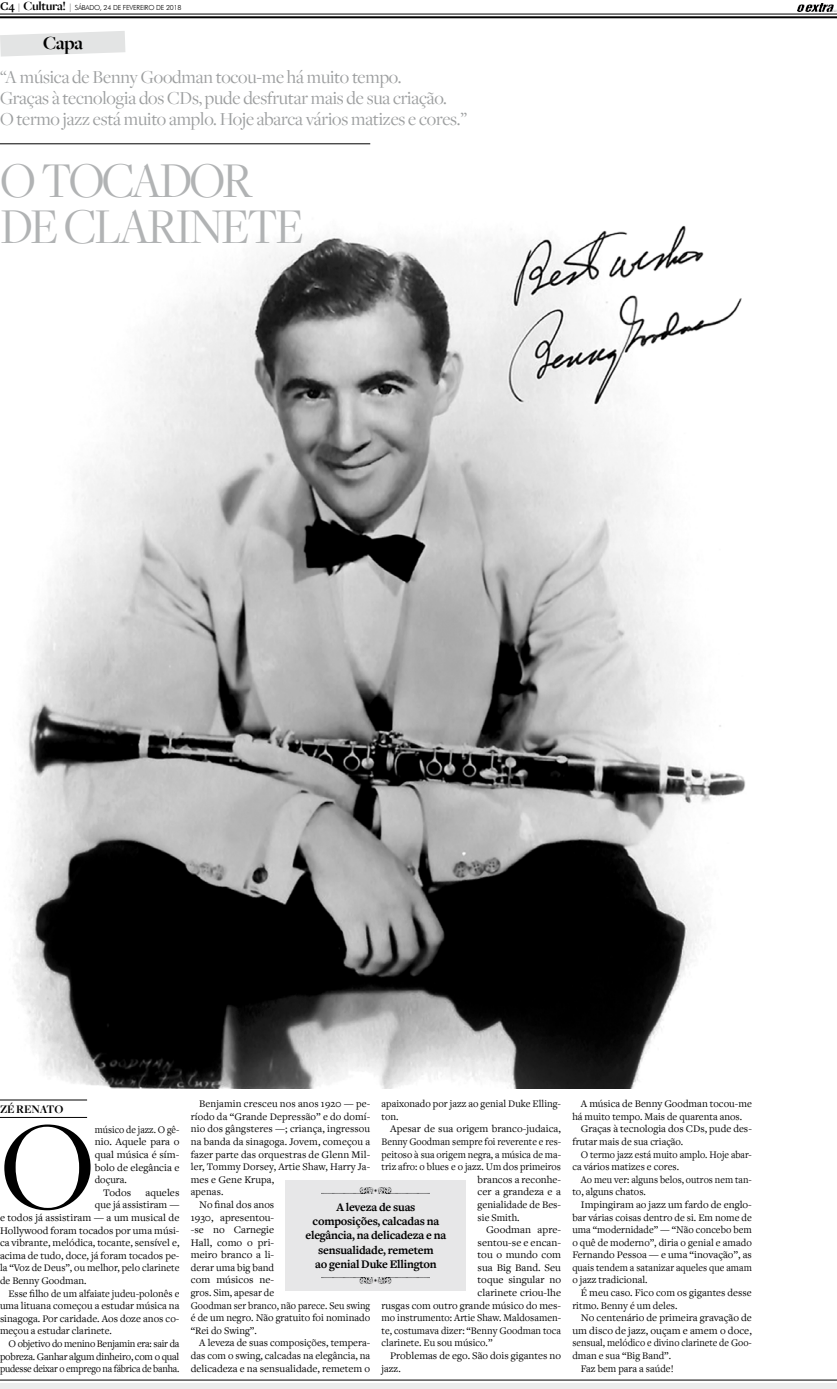
<style>
.page{position:relative;width:837px;height:1389px;background:#fff}
.page>*{position:absolute;margin:0;border:0;box-sizing:border-box;transform-origin:0 0}
.t1{font:131.4px "Freight Disp";color:#000}
.t2{font:52px/46px "Freight Disp";letter-spacing:-.05em;color:#b1b3b4;scale:.95 1}
.t3{font:700 19.2px "Freight Big";color:#000}
.t4{font:19px/21px "Freight Disp";letter-spacing:-.01em;color:#9c9e9f}
.t5{font:700 12px/14.4px "Freight Text";letter-spacing:-.02em;color:#000;text-align:center}
.t6{font:700 12px "Freight Disp";letter-spacing:-.005em;color:#000}
.t7{font:10.5px/12.6px "Freight Text";color:#000}
.t8{font:10.5px "Freight Text";color:#000;scale:1.05 1}
.t9{font:10.5px "Freight Text";color:#000;scale:.96 1}
.t10{font:10.5px "Freight Text";color:#000;scale:1.04 1}
.t11{font:10.5px "Freight Text";color:#000;scale:.95 1}
.t12{font:10.5px "Freight Text";letter-spacing:-.02em;color:#000}
.t13{font:10.5px "Freight Text";letter-spacing:-.02em;color:#000;scale:.96 1}
.t14{font:300 7px "Futura BT";letter-spacing:-.03em;color:#000}
.s1{font-family:"Freight Text";font-weight:700;font-size:12px}
.s2{font-family:"Serifa BT";font-size:8.5px}
.s3{font-family:"Freight Big";font-weight:700;font-size:13px}
</style>
<div class="page">
<div style="left:0;top:1383px;width:836px;height:6px;background:#eceded"></div>
<hr style="left:0;top:1380px;width:836px;height:1px;background:#000">
<img style="left:13px;top:225px;width:733px;height:864px">
<svg style="left:0;top:31px;width:125px;height:26px"></svg>
<hr style="left:0;top:144px;width:370px;height:1px;background:#000">
<div style="left:285px;top:1181px;width:181px;height:110px;background:#e7e7e8"></div>
<img style="left:322px;top:1188px;width:107px;height:6px">
<img style="left:322px;top:1277px;width:107px;height:6px">
<hr style="left:0;top:1100px;width:87px;height:1px;background:#000">
<hr style="left:0;top:1117px;width:87px;height:1px;background:#000">
<hr style="left:0;top:14px;width:836px;height:1px;background:#000">
<hr style="left:0;top:16px;width:836px;height:2px;background:#000">
<img style="left:797px;top:3px;width:39px;height:8px">
<p class="t14" style="left:0;top:3px;width:183px"><span class="s1">C4</span> <span class="s2">|</span> <span class="s3">Cultura!</span> <span class="s2">|</span> SÁBADO, 24 DE FEVEREIRO DE 2018</p>
<h3 class="t3" style="left:43px;top:32px;width:41px">Capa</h3>
<h3 class="t4" style="left:0;top:67px;width:468px">“A música de Benny Goodman tocou-me há muito tempo.<br>Graças à tecnologia dos CDs, pude desfrutar mais de sua criação.<br>O termo jazz está muito amplo. Hoje abarca vários matizes e cores.”</h3>
<h2 class="t2" style="left:0;top:158px;width:321px">O TOCADOR<br>DE CLARINETE</h2>
<p class="t6" style="left:0;top:1103px;width:65px">ZÉ RENATO</p>
<h1 class="t1" style="left:0;top:1095px;width:96px">O</h1>
<p class="t11" style="left:95px;top:1124px;width:91px">músico de jazz. O gê-</p>
<p class="t8" style="left:95px;top:1136px;width:82px">nio. Aquele para o</p>
<p class="t8" style="left:95px;top:1149px;width:82px">qual música é sím-</p>
<p class="t8" style="left:95px;top:1161px;width:82px">bolo de elegância e</p>
<p class="t7" style="left:95px;top:1174px;width:34px">doçura.</p>
<p class="t8" style="left:103px;top:1187px;width:28px">Todos</p>
<p class="t8" style="left:145px;top:1187px;width:34px">aqueles</p>
<p class="t7" style="left:95px;top:1199px;width:86px">que já assistiram —</p>
<p class="t8" style="left:0;top:1212px;width:172px">e todos já assistiram — a um musical de</p>
<p class="t7" style="left:0;top:1224px;width:181px">Hollywood foram tocados por uma músi-</p>
<p class="t7" style="left:0;top:1237px;width:181px">ca vibrante, melódica, tocante, sensível e,</p>
<p class="t7" style="left:0;top:1249px;width:181px">acima de tudo, doce, já foram tocados pe-</p>
<p class="t7" style="left:0;top:1262px;width:181px">la “Voz de Deus”, ou melhor, pelo clarinete</p>
<p class="t7" style="left:0;top:1274px;width:88px">de Benny Goodman.</p>
<p class="t7" style="left:9px;top:1287px;width:172px">Esse filho de um alfaiate judeu-polonês e</p>
<p class="t7" style="left:0;top:1300px;width:181px">uma lituana começou a estudar música na</p>
<p class="t7" style="left:0;top:1312px;width:181px">sinagoga. Por caridade. Aos doze anos co-</p>
<p class="t7" style="left:0;top:1325px;width:113px">meçou a estudar clarinete.</p>
<p class="t12" style="left:9px;top:1338px;width:172px">O objetivo do menino Benjamin era: sair da</p>
<p class="t12" style="left:0;top:1350px;width:181px">pobreza. Ganhar algum dinheiro, com o qual</p>
<p class="t13" style="left:0;top:1363px;width:188px">pudesse deixar o emprego na fábrica de banha.</p>
<p class="t7" style="left:381px;top:1098px;width:181px">apaixonado por jazz ao genial Duke Elling&shy;ton.</p>
<p class="t8" style="left:390px;top:1123px;width:164px">Apesar de sua origem branco-judaica,</p>
<p class="t9" style="left:381px;top:1136px;width:188px">Benny Goodman sempre foi reverente e res-</p>
<p class="t7" style="left:381px;top:1148px;width:181px">peitoso à sua origem negra, a música de ma-</p>
<p class="t7" style="left:381px;top:1161px;width:181px">triz afro: o blues e o jazz. Um dos primeiros</p>
<p class="t7" style="left:477px;top:1173px;width:85px">brancos a reconhe-</p>
<p class="t8" style="left:477px;top:1186px;width:81px">cer a grandeza e a</p>
<p class="t7" style="left:477px;top:1198px;width:85px">genialidade de Bes-</p>
<p class="t7" style="left:477px;top:1211px;width:43px">sie Smith.</p>
<p class="t8" style="left:486px;top:1224px;width:73px">Goodman apre-</p>
<p class="t8" style="left:477px;top:1236px;width:81px">sentou-se e encan-</p>
<p class="t8" style="left:477px;top:1249px;width:81px">tou o mundo com</p>
<p class="t8" style="left:477px;top:1262px;width:81px">sua Big Band. Seu</p>
<p class="t8" style="left:477px;top:1274px;width:81px">toque singular no</p>
<p class="t8" style="left:477px;top:1287px;width:81px">clarinete criou-lhe</p>
<p class="t7" style="left:381px;top:1299px;width:181px">rusgas com outro grande músico do mes-</p>
<p class="t7" style="left:381px;top:1312px;width:181px">mo instrumento: Artie Shaw. Maldosamen-</p>
<p class="t7" style="left:381px;top:1324px;width:181px">te, costumava dizer: “Benny Goodman toca</p>
<p class="t7" style="left:381px;top:1337px;width:112px">clarinete. Eu sou músico.”</p>
<p class="t7" style="left:390px;top:1349px;width:172px">Problemas de ego. São dois gigantes no</p>
<p class="t7" style="left:381px;top:1362px;width:21px">jazz.</p>
<p class="t7" style="left:199px;top:1098px;width:172px">Benjamin cresceu nos anos 1920 — pe-</p>
<p class="t7" style="left:191px;top:1110px;width:181px">ríodo da “Grande Depressão” e do domí-</p>
<p class="t7" style="left:191px;top:1123px;width:181px">nio dos gângsteres —; criança, ingressou</p>
<p class="t7" style="left:191px;top:1135px;width:181px">na banda da sinagoga. Jovem, começou a</p>
<p class="t7" style="left:191px;top:1148px;width:181px">fazer parte das orquestras de Glenn Mil-</p>
<p class="t7" style="left:191px;top:1161px;width:181px">ler, Tommy Dorsey, Artie Shaw, Harry Ja-</p>
<p class="t7" style="left:191px;top:1173px;width:85px">mes e Gene Krupa,</p>
<p class="t7" style="left:191px;top:1186px;width:34px">apenas.</p>
<p class="t7" style="left:199px;top:1198px;width:76px">No final dos anos</p>
<p class="t8" style="left:191px;top:1211px;width:81px">1930, apresentou-</p>
<p class="t8" style="left:191px;top:1224px;width:81px">-se no Carnegie</p>
<p class="t8" style="left:191px;top:1236px;width:81px">Hall, como o pri-</p>
<p class="t8" style="left:191px;top:1249px;width:81px">meiro branco a li-</p>
<p class="t7" style="left:191px;top:1261px;width:85px">derar uma big band</p>
<p class="t8" style="left:191px;top:1274px;width:81px">com músicos ne-</p>
<p class="t7" style="left:191px;top:1287px;width:85px">gros. Sim, apesar de</p>
<p class="t9" style="left:191px;top:1299px;width:188px">Goodman ser branco, não parece. Seu swing</p>
<p class="t7" style="left:191px;top:1312px;width:181px">é de um negro. Não gratuito foi nominado</p>
<p class="t7" style="left:191px;top:1324px;width:67px">“Rei do Swing”.</p>
<p class="t7" style="left:199px;top:1337px;width:172px">A leveza de suas composições, tempera-</p>
<p class="t7" style="left:191px;top:1349px;width:181px">das com o swing, calcadas na elegância, na</p>
<p class="t10" style="left:191px;top:1362px;width:174px">delicadeza e na sensualidade, remetem o</p>
<p class="t5" style="left:305px;top:1200px;width:142px">A leveza de suas composições, calcadas na elegância, na delicadeza e na sensualidade, remetem<br>ao genial Duke Ellington</p>
<p class="t7" style="left:580px;top:1098px;width:172px">A música de Benny Goodman tocou-me</p>
<p class="t7" style="left:572px;top:1110px;width:171px">há muito tempo. Mais de quarenta anos.</p>
<p class="t7" style="left:580px;top:1123px;width:172px">Graças à tecnologia dos CDs, pude des-</p>
<p class="t7" style="left:572px;top:1135px;width:112px">frutar mais de sua criação.</p>
<p class="t11" style="left:580px;top:1148px;width:181px">O termo jazz está muito amplo. Hoje abar-</p>
<p class="t7" style="left:572px;top:1161px;width:108px">ca vários matizes e cores.</p>
<p class="t9" style="left:580px;top:1174px;width:179px">Ao meu ver: alguns belos, outros nem tan-</p>
<p class="t7" style="left:572px;top:1186px;width:75px">to, alguns chatos.</p>
<p class="t10" style="left:580px;top:1199px;width:166px">Impingiram ao jazz um fardo de englo-</p>
<p class="t7" style="left:572px;top:1211px;width:181px">bar várias coisas dentro de si. Em nome de</p>
<p class="t7" style="left:572px;top:1224px;width:181px">uma “modernidade” — “Não concebo bem</p>
<p class="t7" style="left:572px;top:1236px;width:181px">o quê de moderno”, diria o genial e amado</p>
<p class="t7" style="left:572px;top:1249px;width:181px">Fernando Pessoa — e uma “inovação”, as</p>
<p class="t7" style="left:572px;top:1261px;width:181px">quais tendem a satanizar aqueles que amam</p>
<p class="t7" style="left:572px;top:1274px;width:77px">o jazz tradicional.</p>
<p class="t7" style="left:580px;top:1287px;width:172px">É meu caso. Fico com os gigantes desse</p>
<p class="t7" style="left:572px;top:1299px;width:106px">ritmo. Benny é um deles.</p>
<p class="t10" style="left:580px;top:1312px;width:166px">No centenário de primeira gravação de</p>
<p class="t8" style="left:572px;top:1325px;width:172px">um disco de jazz, ouçam e amem o doce,</p>
<p class="t11" style="left:572px;top:1337px;width:190px">sensual, melódico e divino clarinete de Goo-</p>
<p class="t7" style="left:572px;top:1349px;width:100px">dman e sua “Big Band”.</p>
<p class="t7" style="left:580px;top:1362px;width:94px">Faz bem para a saúde!</p>
</div>
